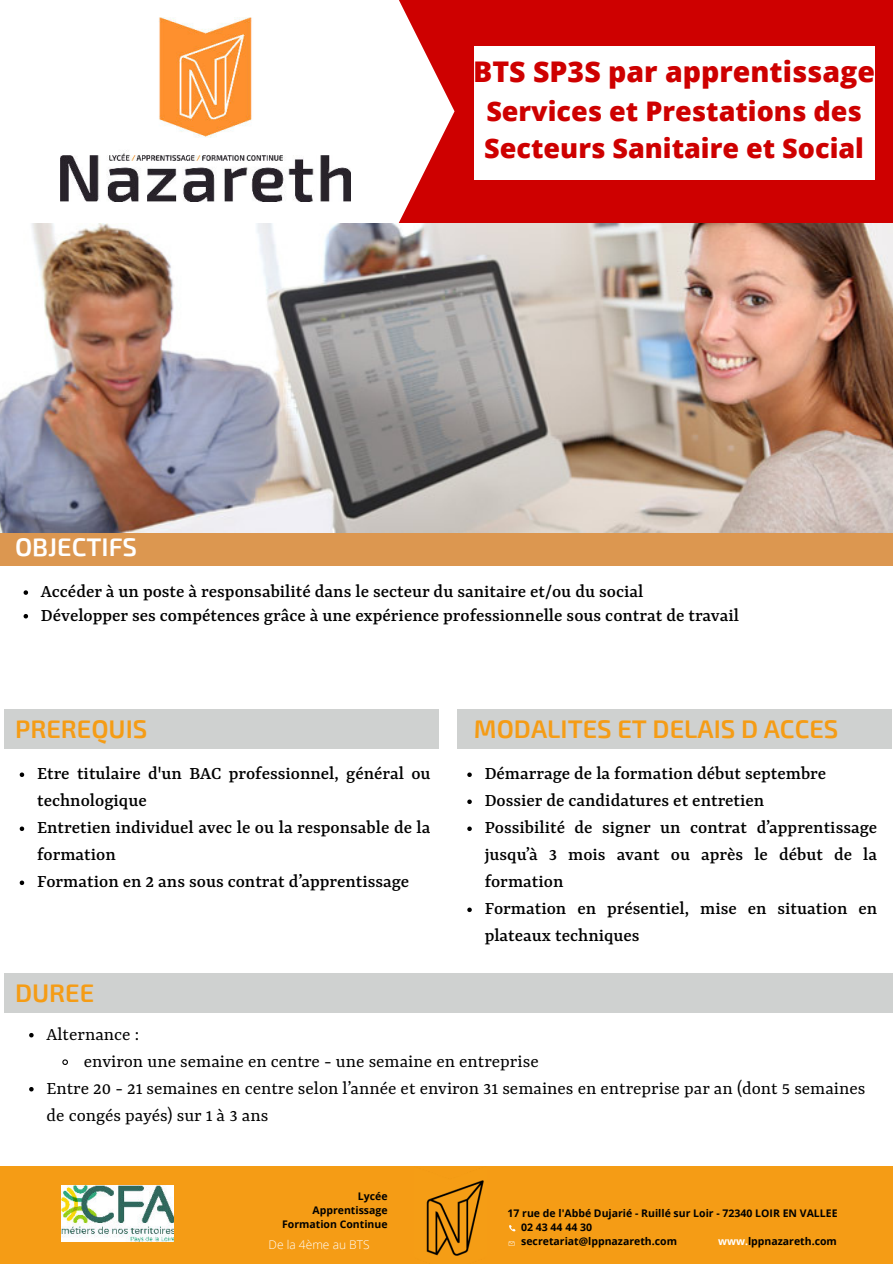
<style>
.page{position:relative;width:893px;height:1264px;background:#fff}
.page>*{position:absolute;margin:0;border:0;box-sizing:border-box;transform-origin:0 0}
.t1{font:800 28.5px "Open Sans";color:#ce0000}
.t2{font:800 27px/37.2px "Open Sans";color:#ce0000}
.t3{font:600 25.5px "Exo 2";color:#f59c15}
.t4{font:600 25.5px "Exo 2";color:#fff}
.t5{font:500 19.5px/27px "Rasa";color:#000}
.t6{font:19.5px "Rasa";color:#000}
.t7{font:300 12px "Open Sans";color:#fff}
.t8{font:700 10.5px/14px "Open Sans";color:#000;text-align:right}
.s1{color:#fff}
</style>
<div class="page">
<div style="left:0;top:1165px;width:892px;height:98px;background:#f59c15"></div>
<svg style="left:509px;top:1225px;width:6px;height:7px"></svg>
<svg style="left:508px;top:1241px;width:6px;height:4px"></svg>
<img style="left:415px;top:1165px;width:72px;height:91px">
<div style="left:4px;top:709px;width:434px;height:39px;background:#cfd1d0"></div>
<img style="left:61px;top:17px;width:289px;height:185px">
<svg style="left:398px;top:0;width:494px;height:224px;background:#d32120"></svg>
<div style="left:474px;top:47px;width:400px;height:133px;background:#fff"></div>
<div style="left:0;top:515px;width:892px;height:50px;background:#dc9750"></div>
<img style="left:0;top:224px;width:892px;height:308px">
<img style="left:62px;top:1185px;width:111px;height:56px">
<svg style="left:24px;top:590px;width:4px;height:5px"></svg>
<svg style="left:24px;top:614px;width:4px;height:4px"></svg>
<svg style="left:20px;top:772px;width:4px;height:5px"></svg>
<svg style="left:20px;top:826px;width:4px;height:5px"></svg>
<svg style="left:20px;top:880px;width:4px;height:5px"></svg>
<svg style="left:467px;top:772px;width:5px;height:5px"></svg>
<svg style="left:467px;top:799px;width:5px;height:5px"></svg>
<svg style="left:467px;top:826px;width:5px;height:5px"></svg>
<svg style="left:467px;top:907px;width:5px;height:5px"></svg>
<div style="left:457px;top:709px;width:434px;height:39px;background:#cfd1d0"></div>
<div style="left:4px;top:973px;width:888px;height:39px;background:#cfd1d0"></div>
<svg style="left:29px;top:1033px;width:5px;height:4px"></svg>
<svg style="left:62px;top:1059px;width:6px;height:6px"></svg>
<svg style="left:29px;top:1087px;width:5px;height:4px"></svg>
<h3 class="t4" style="left:15px;top:532px;width:124px">OBJECTIFS</h3>
<h1 class="t1" style="left:473px;top:50px;width:403px">BTS SP3S par apprentissage</h1>
<h2 class="t2" style="left:484px;top:91px;width:381px">Services et Prestations des<br>Secteurs Sanitaire et Social</h2>
<p class="t5" style="left:41px;top:580px;width:699px;line-height:23.7px">Accéder à un poste à responsabilité dans le secteur du sanitaire et/ou du social<br>Développer ses compétences grâce à une expérience professionnelle sous contrat de travail</p>
<h3 class="t3" style="left:15px;top:714px;width:134px">PREREQUIS</h3>
<h3 class="t3" style="left:474px;top:714px;width:366px">MODALITES ET DELAIS D ACCES</h3>
<p class="t5" style="left:37px;top:761px;width:395px">Etre titulaire d'un BAC professionnel, général ou technologique<br>Entretien individuel avec le ou la responsable de la formation<br>Formation en 2 ans sous contrat d’apprentissage</p>
<p class="t5" style="left:484px;top:761px;width:394px">Démarrage de la formation début septembre Dossier de candidatures et entretien<br>Possibilité de signer un contrat d’apprentissage jusqu’à 3 mois avant ou après le début de la formation<br>Formation en présentiel, mise en situation en plateaux techniques</p>
<h3 class="t3" style="left:15px;top:978px;width:81px">DUREE</h3>
<p class="t6" style="left:47px;top:1022px;width:94px">Alternance :</p>
<p class="t6" style="left:84px;top:1049px;width:456px">environ une semaine en centre - une semaine en entreprise</p>
<p class="t6" style="left:47px;top:1076px;width:820px">Entre 20 - 21 semaines en centre selon l’année et environ 31 semaines en entreprise par an (dont 5 semaines</p>
<p class="t6" style="left:47px;top:1103px;width:223px">de congés payés) sur 1 à 3 ans</p>
<p class="t8" style="left:282px;top:1189px;width:107px">Lycée<br>Apprentissage<br>Formation Continue</p>
<p class="t7" style="left:268px;top:1236px;width:103px">De la 4ème au BTS</p>
<p class="t8" style="left:521px;top:1206px;width:318px;text-align:left;text-indent:-14px">17 rue de l'Abbé Dujarié - Ruillé sur Loir - 72340 LOIR EN VALLEE<br>02 43 44 44 30<br>secretariat@lppnazareth.com</p>
<p class="t8" style="left:718px;top:1234px;width:120px"><span class="s1">www.</span>lppnazareth.com</p>
</div>
